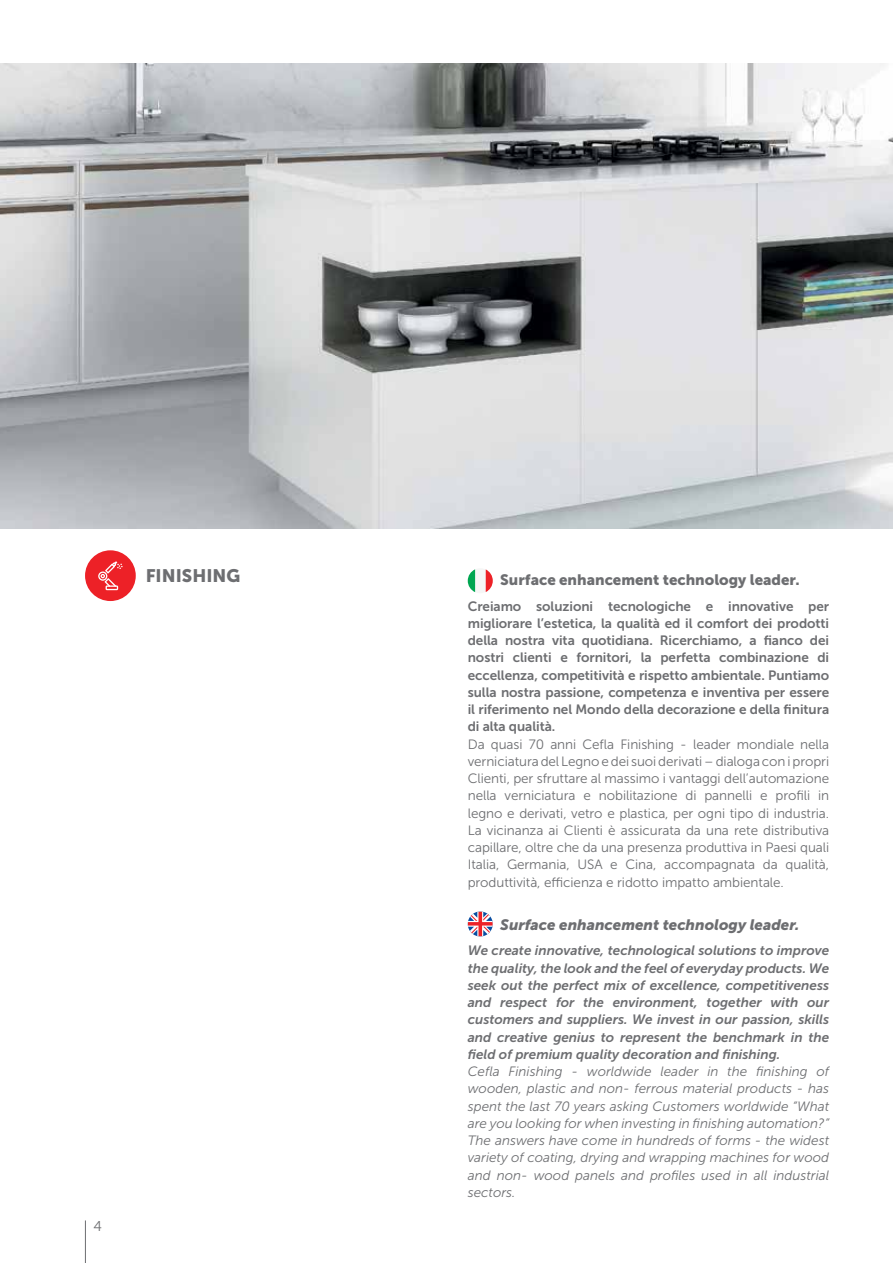
<style>
.page{position:relative;width:893px;height:1263px;background:#fff}
.page>*{position:absolute;margin:0;border:0;box-sizing:border-box;transform-origin:0 0}
.t1{font:18px "Museo Sans 900";color:#6d6e71}
.t2{font:15px "Museo Sans 900";color:#6d6e71}
.t3{font:italic 15px "Museo Sans 900";color:#6d6e71}
.t4{font:14.25px "Museo Sans 300";color:#6d6e71}
.t5{font:13.5px/17.2px "Museo Sans 300";letter-spacing:-.005em;color:#6d6e71;text-align:justify}
.t6{font:13.5px/17.2px "Museo Sans 700";letter-spacing:-.005em;color:#6d6e71;text-align:justify}
.t7{font:italic 13.5px/17.2px "Museo Sans 300";color:#6d6e71;text-align:justify}
.t8{font:italic 13.5px/17.2px "Museo Sans 700";color:#6d6e71;text-align:justify}
</style>
<div class="page">
<hr style="left:85px;top:1220px;width:1px;height:43px;background:#6d6e71">
<img style="left:0;top:64px;width:893px;height:464px">
<div style="left:85px;top:550px;width:51px;height:51px;background:#ed2127;border-radius:50%"></div>
<svg style="left:98px;top:561px;width:25px;height:29px"></svg>
<svg style="left:468px;top:569px;width:25px;height:23px"></svg>
<svg style="left:468px;top:911px;width:25px;height:25px"></svg>
<p class="t4" style="left:94px;top:1218px;width:10px">4</p>
<h1 class="t1" style="left:146px;top:566px;width:12px">FINISHING</h1>
<p class="t2" style="left:493px;top:571px;width:308px">Surface enhancement technology leader.</p>
<p class="t6" style="left:468px;top:597px;width:363px">Creiamo soluzioni tecnologiche e innovative per migliorare l’estetica, la qualità ed il comfort dei prodotti della nostra vita quotidiana. Ricerchiamo, a fianco dei nostri clienti e fornitori, la perfetta combinazione di eccellenza, competitività e rispetto ambientale. Puntiamo sulla nostra passione, competenza e inventiva per essere il riferimento nel Mondo della decorazione e della finitura di alta qualità.</p>
<p class="t5" style="left:468px;top:735px;width:363px">Da quasi 70 anni Cefla Finishing - leader mondiale nella verniciatura del Legno e dei suoi derivati – dialoga con i propri Clienti, per sfruttare al massimo i vantaggi dell’automazione nella verniciatura e nobilitazione di pannelli e profili in legno e derivati, vetro e plastica, per ogni tipo di industria.<br>La vicinanza ai Clienti è assicurata da una rete distributiva capillare, oltre che da una presenza produttiva in Paesi quali Italia, Germania, USA e Cina, accompagnata da qualità, produttività, efficienza e ridotto impatto ambientale.</p>
<p class="t3" style="left:500px;top:916px;width:301px">Surface enhancement technology leader.</p>
<p class="t8" style="left:468px;top:942px;width:363px">We create innovative, technological solutions to improve the quality, the look and the feel of everyday products. We seek out the perfect mix of excellence, competitiveness and respect for the environment, together with our customers and suppliers. We invest in our passion, skills and creative genius to represent the benchmark in the field of premium quality decoration and finishing.</p>
<p class="t7" style="left:468px;top:1063px;width:363px">Cefla Finishing - worldwide leader in the finishing of wooden, plastic and non- ferrous material products - has spent the last 70 years asking Customers worldwide “What are you looking for when investing in finishing automation?” The answers have come in hundreds of forms - the widest variety of coating, drying and wrapping machines for wood and non- wood panels and profiles used in all industrial sectors.</p>
</div>
